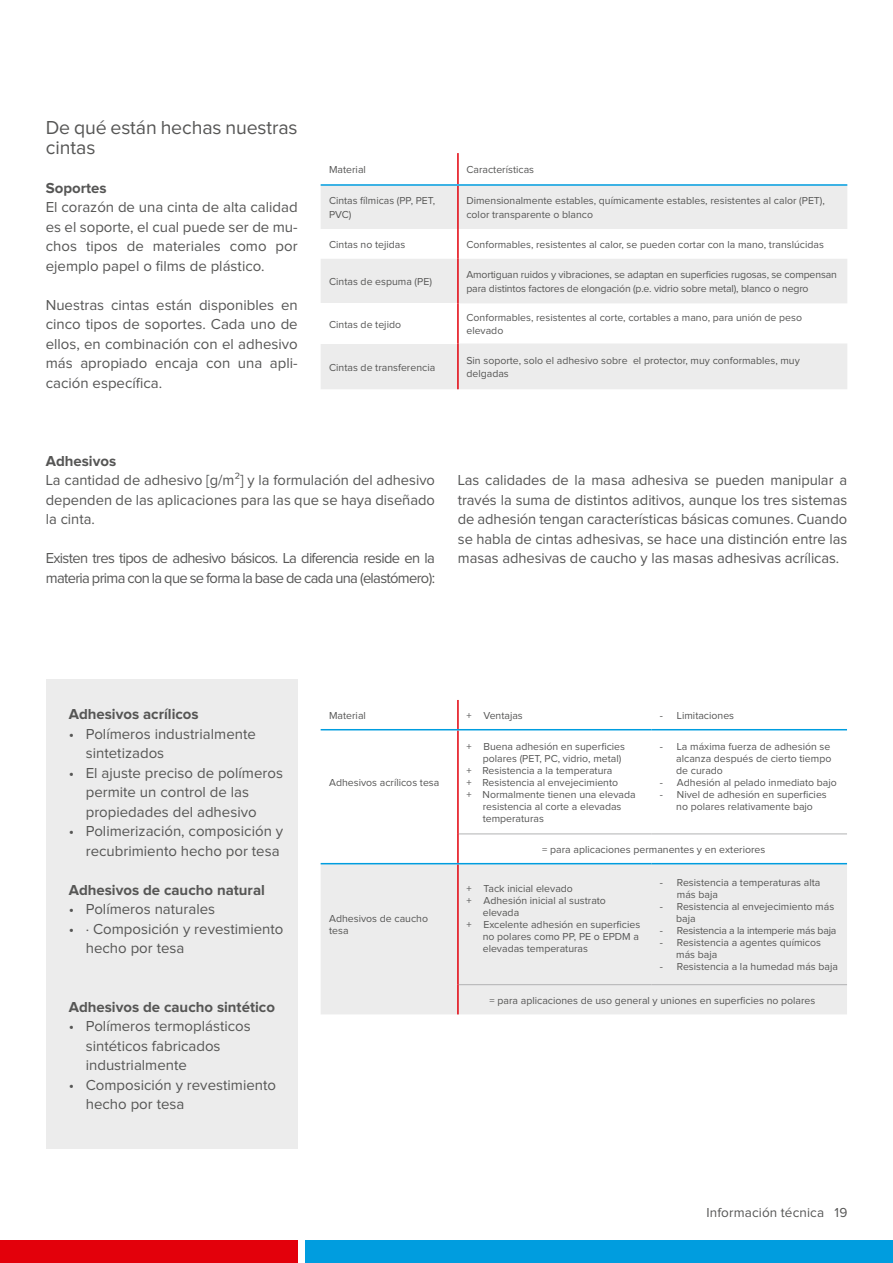
<style>
.page{position:relative;width:893px;height:1263px;background:#fff}
.page>*{position:absolute;margin:0;border:0;box-sizing:border-box;transform-origin:0 0}
.t1{font:19.5px/19.5px "Proxima Nova";letter-spacing:-.005em;color:#565655}
.t2{font:15px/19.5px "Proxima Nova";color:#565655}
.t3{font:15px/19.5px "Proxima Nova";letter-spacing:-.045em;color:#565655}
.t4{font:700 15px "Proxima Nova";color:#565655}
.t5{font:13.5px "Proxima Nova";letter-spacing:.01em;color:#565655}
.t6{font:10.5px/12px "Proxima Nova";color:#565655}
.t7{font:10.5px "Proxima Nova";letter-spacing:-.02em;color:#565655}
</style>
<div class="page">
<svg style="left:321px;top:186px;width:136px;height:203px"></svg>
<svg style="left:459px;top:186px;width:388px;height:203px;fill:#ececec"></svg>
<div style="left:321px;top:303px;width:137px;height:40px;background:#fff"></div>
<hr style="left:457px;top:153px;width:2px;height:31px;background:#e3000b">
<hr style="left:457px;top:186px;width:2px;height:43px;background:#e3000b">
<hr style="left:457px;top:229px;width:2px;height:30px;background:#e3000b">
<hr style="left:457px;top:259px;width:2px;height:44px;background:#e3000b">
<hr style="left:457px;top:303px;width:2px;height:40px;background:#e3000b">
<hr style="left:457px;top:343px;width:2px;height:46px;background:#e3000b">
<hr style="left:321px;top:184px;width:137px;height:2px;background:#009ddf">
<hr style="left:458px;top:184px;width:389px;height:2px;background:#009ddf">
<svg style="left:321px;top:730px;width:526px;height:133px"></svg>
<div style="left:321px;top:864px;width:526px;height:150px;background:#ececec"></div>
<hr style="left:459px;top:833px;width:192px;height:1px;background:#b1b2b3">
<hr style="left:651px;top:833px;width:196px;height:1px;background:#b1b2b3">
<hr style="left:459px;top:984px;width:192px;height:1px;background:#b1b2b3">
<hr style="left:651px;top:984px;width:196px;height:1px;background:#b1b2b3">
<hr style="left:457px;top:700px;width:2px;height:29px;background:#e3000b">
<hr style="left:457px;top:730px;width:2px;height:104px;background:#e3000b">
<hr style="left:457px;top:834px;width:2px;height:29px;background:#e3000b">
<hr style="left:457px;top:864px;width:2px;height:121px;background:#e3000b">
<hr style="left:457px;top:985px;width:2px;height:29px;background:#e3000b">
<hr style="left:321px;top:729px;width:137px;height:1px;background:#009ddf">
<hr style="left:458px;top:729px;width:193px;height:1px;background:#009ddf">
<hr style="left:651px;top:729px;width:196px;height:1px;background:#009ddf">
<hr style="left:321px;top:863px;width:137px;height:1px;background:#009ddf">
<hr style="left:458px;top:863px;width:193px;height:1px;background:#009ddf">
<hr style="left:651px;top:863px;width:196px;height:1px;background:#009ddf">
<div style="left:46px;top:679px;width:252px;height:469px;background:#ececec"></div>
<div style="left:0;top:1240px;width:298px;height:23px;background:#e3000b"></div>
<div style="left:305px;top:1240px;width:588px;height:23px;background:#009ddf"></div>
<h1 class="t1" style="left:46px;top:119px;width:253px">De qué están hechas nuestras cintas</h1>
<h2 class="t4" style="left:46px;top:181px;width:62px">Soportes</h2>
<h2 class="t2" style="left:46px;top:198px;width:254px;text-align:justify">El corazón de una cinta de alta calidad es el soporte, el cual puede ser de mu&shy;chos tipos de materiales como por ejemplo papel o films de plástico.</h2>
<h2 class="t2" style="left:46px;top:295px;width:254px;text-align:justify">Nuestras cintas están disponibles en cinco tipos de soportes. Cada uno de ellos, en combinación con el adhesivo más apropiado encaja con una apli&shy;cación específica.</h2>
<p class="t6" style="left:329px;top:164px;width:38px">Material</p>
<p class="t6" style="left:466px;top:164px;width:69px">Características</p>
<p class="t6" style="left:329px;top:195px;width:107px;line-height:13.5px">Cintas fílmicas (PP, PET,<br>PVC)</p>
<p class="t6" style="left:466px;top:195px;width:360px;line-height:13.5px">Dimensionalmente estables, químicamente estables, resistentes al calor (PET), color transparente o blanco</p>
<p class="t6" style="left:329px;top:239px;width:78px">Cintas no tejidas</p>
<p class="t6" style="left:466px;top:239px;width:359px">Conformables, resistentes al calor, se pueden cortar con la mano, translúcidas</p>
<p class="t6" style="left:329px;top:276px;width:104px">Cintas de espuma (PE)</p>
<p class="t6" style="left:466px;top:269px;width:372px;line-height:13.5px">Amortiguan ruidos y vibraciones, se adaptan en superficies rugosas, se compensan para distintos factores de elongación (p.e. vidrio sobre metal), blanco o negro</p>
<p class="t6" style="left:329px;top:319px;width:73px">Cintas de tejido</p>
<p class="t6" style="left:466px;top:311px;width:337px;line-height:13.5px">Conformables, resistentes al corte, cortables a mano, para unión de peso elevado</p>
<p class="t6" style="left:329px;top:361px;width:108px">Cintas de transferencia</p>
<p class="t6" style="left:466px;top:354px;width:335px;line-height:13.5px">Sin soporte, solo el adhesivo sobre el protector, muy conformables, muy delgadas</p>
<h2 class="t4" style="left:46px;top:454px;width:72px">Adhesivos</h2>
<h2 class="t2" style="left:46px;top:471px;width:391px;text-align:justify">La cantidad de adhesivo [g/m²] y la formulación del adhesivo dependen de las aplicaciones para las que se haya diseñado la cinta.</h2>
<h2 class="t3" style="left:46px;top:549px;width:391px">Existen tres tipos de adhesivo básicos. La diferencia reside en la materia prima con la que se forma la base de cada una (elastómero):</h2>
<p class="t2" style="left:458px;top:471px;width:391px;text-align:justify">Las calidades de la masa adhesiva se pueden manipular a través la suma de distintos aditivos, aunque los tres sistemas de adhesión tengan características básicas comunes. Cuando se habla de cintas adhesivas, se hace una distinción entre las masas adhesivas de caucho y las masas adhesivas acrílicas.</p>
<h2 class="t4" style="left:69px;top:707px;width:132px">Adhesivos acrílicos</h2>
<h2 class="t2" style="left:86px;top:724px;width:172px;text-indent:-17px">• Polímeros industrialmente sintetizados</h2>
<h2 class="t2" style="left:86px;top:763px;width:199px;text-indent:-17px">• El ajuste preciso de polímeros permite un control de las propiedades del adhesivo</h2>
<h2 class="t2" style="left:69px;top:822px;width:216px;text-align:right">• Polimerización, composición y recubrimiento hecho por tesa</h2>
<h2 class="t4" style="left:69px;top:883px;width:198px">Adhesivos de caucho natural</h2>
<h2 class="t2" style="left:69px;top:900px;width:148px">• Polímeros naturales</h2>
<h2 class="t2" style="left:86px;top:919px;width:199px;text-indent:-17px">• · Composición y revestimiento hecho por tesa</h2>
<h2 class="t4" style="left:69px;top:1000px;width:208px">Adhesivos de caucho sintético</h2>
<h2 class="t2" style="left:86px;top:1017px;width:167px;text-indent:-17px">• Polímeros termoplásticos sintéticos fabricados industrialmente</h2>
<h2 class="t2" style="left:86px;top:1075px;width:192px;text-indent:-17px">• Composición y revestimiento hecho por tesa</h2>
<p class="t6" style="left:329px;top:710px;width:38px">Material</p>
<p class="t6" style="left:466px;top:710px;width:58px">+ Ventajas</p>
<p class="t6" style="left:660px;top:710px;width:76px">- Limitaciones</p>
<p class="t6" style="left:329px;top:777px;width:112px">Adhesivos acrílicos tesa</p>
<p class="t6" style="left:329px;top:913px;width:100px">Adhesivos de caucho tesa</p>
<p class="t6" style="left:466px;top:741px;width:160px">+ Buena adhesión en superficies</p>
<p class="t6" style="left:483px;top:753px;width:140px">polares (PET, PC, vidrio, metal)</p>
<p class="t6" style="left:466px;top:765px;width:148px">+ Resistencia a la temperatura</p>
<p class="t6" style="left:466px;top:777px;width:153px">+ Resistencia al envejecimiento</p>
<p class="t6" style="left:466px;top:789px;width:171px">+ Normalmente tienen una elevada</p>
<p class="t6" style="left:483px;top:801px;width:140px">resistencia al corte a elevadas</p>
<p class="t6" style="left:483px;top:813px;width:63px">temperaturas</p>
<p class="t6" style="left:676px;top:741px;width:157px;text-align:justify;text-indent:-16px">- La máxima fuerza de adhesión se alcanza después de cierto tiempo de curado</p>
<p class="t6" style="left:660px;top:777px;width:178px">- Adhesión al pelado inmediato bajo</p>
<p class="t6" style="left:660px;top:789px;width:168px;text-align:center">- Nivel de adhesión en superficies no polares relativamente bajo</p>
<p class="t6" style="left:542px;top:844px;width:225px">= para aplicaciones permanentes y en exteriores</p>
<p class="t6" style="left:677px;top:877px;width:145px;text-indent:-17px">- Resistencia a temperaturas alta más baja</p>
<p class="t6" style="left:676px;top:901px;width:159px;text-indent:-16px">- Resistencia al envejecimiento más baja</p>
<p class="t7" style="left:660px;top:926px;width:178px">- Resistencia a la intemperie más baja</p>
<p class="t6" style="left:676px;top:937px;width:146px;text-indent:-16px">- Resistencia a agentes químicos más baja</p>
<p class="t6" style="left:660px;top:961px;width:180px">- Resistencia a la humedad más baja</p>
<p class="t6" style="left:490px;top:995px;width:327px">= para aplicaciones de uso general y uniones en superficies no polares</p>
<p class="t6" style="left:466px;top:883px;width:108px">+ Tack inicial elevado</p>
<p class="t6" style="left:466px;top:895px;width:141px">+ Adhesión inicial al sustrato</p>
<p class="t6" style="left:483px;top:907px;width:38px">elevada</p>
<p class="t6" style="left:466px;top:919px;width:175px">+ Excelente adhesión en superficies</p>
<p class="t6" style="left:483px;top:931px;width:158px">no polares como PP, PE o EPDM a</p>
<p class="t6" style="left:483px;top:943px;width:107px">elevadas temperaturas</p>
<p class="t5" style="left:706px;top:1206px;width:142px">Información técnica 19</p>
</div>
